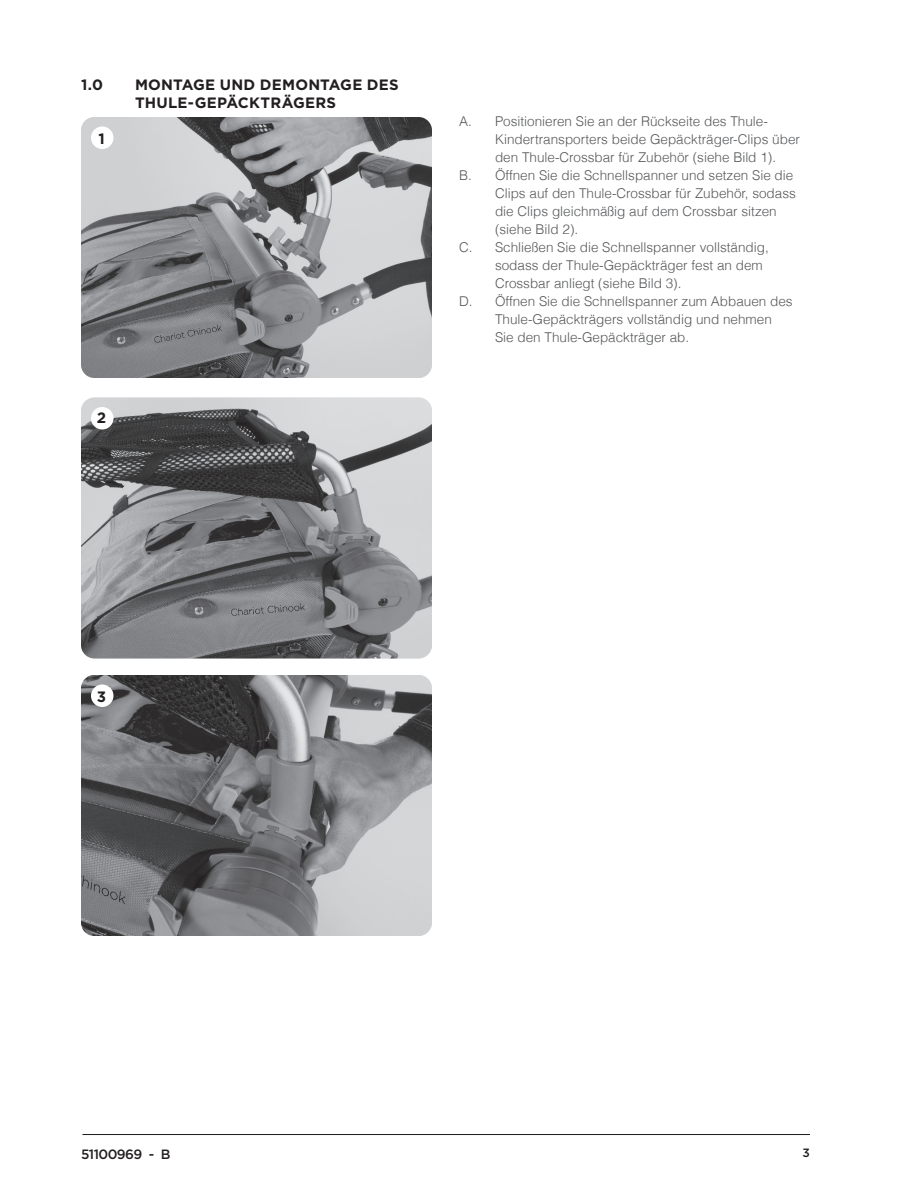
<style>
.page{position:relative;width:918px;height:1188px;background:#fff}
.page>*{position:absolute;margin:0;border:0;box-sizing:border-box;transform-origin:0 0}
.t1{font:700 15px/18px "Gotham";letter-spacing:.015em;color:#231f20}
.t2{font:300 13.5px "Helvetica";color:#57585a}
.t3{font:500 13.5px "Thule";letter-spacing:-.04em;color:#231f20}
.t4{font:500 12px "Thule";color:#231f20}
</style>
<div class="page">
<hr style="left:82px;top:1134px;width:728px;height:1px;background:#231f20">
<img style="left:81px;top:398px;width:351px;height:260px">
<img style="left:81px;top:675px;width:351px;height:261px">
<div style="left:91px;top:407px;width:23px;height:23px;background:#fff;border-radius:50%"></div>
<div style="left:91px;top:685px;width:23px;height:22px;background:#fff;border-radius:50%"></div>
<img style="left:81px;top:117px;width:351px;height:261px">
<div style="left:91px;top:127px;width:23px;height:22px;background:#fff;border-radius:50%"></div>
<p class="t1" style="left:81px;top:75px;width:23px">1.0</p>
<p class="t1" style="left:135px;top:75px;width:265px">MONTAGE UND DEMONTAGE DES<br>THULE</p>
<p class="t1" style="left:188px;top:93px;width:150px">-GEPÄCKTRÄGERS</p>
<p class="t1" style="left:98px;top:129px;width:8px">1</p>
<p class="t1" style="left:97px;top:408px;width:11px">2</p>
<p class="t2" style="left:459px;top:113px;width:310px">A. Positionieren Sie an der Rückseite des Thule-</p>
<p class="t2" style="left:495px;top:131px;width:307px">Kindertransporters beide Gepäckträger-Clips über</p>
<p class="t2" style="left:495px;top:149px;width:283px">den Thule-Crossbar für Zubehör (siehe Bild 1).</p>
<p class="t2" style="left:459px;top:167px;width:336px">B. Öffnen Sie die Schnellspanner und setzen Sie die</p>
<p class="t2" style="left:495px;top:185px;width:302px">Clips auf den Thule-Crossbar für Zubehör, sodass</p>
<p class="t2" style="left:495px;top:203px;width:283px">die Clips gleichmäßig auf dem Crossbar sitzen</p>
<p class="t2" style="left:495px;top:221px;width:85px">(siehe Bild 2).</p>
<p class="t2" style="left:459px;top:239px;width:311px">C. Schließen Sie die Schnellspanner vollständig,</p>
<p class="t2" style="left:495px;top:257px;width:269px">sodass der Thule-Gepäckträger fest an dem</p>
<p class="t2" style="left:495px;top:275px;width:188px">Crossbar anliegt (siehe Bild 3).</p>
<p class="t2" style="left:459px;top:293px;width:335px">D. Öffnen Sie die Schnellspanner zum Abbauen des</p>
<p class="t2" style="left:495px;top:311px;width:278px">Thule-Gepäckträgers vollständig und nehmen</p>
<p class="t2" style="left:495px;top:329px;width:196px">Sie den Thule-Gepäckträger ab.</p>
<p class="t1" style="left:97px;top:687px;width:11px">3</p>
<p class="t3" style="left:81px;top:1145px;width:91px">51100969 - B</p>
<p class="t4" style="left:803px;top:1145px;width:9px">3</p>
</div>
